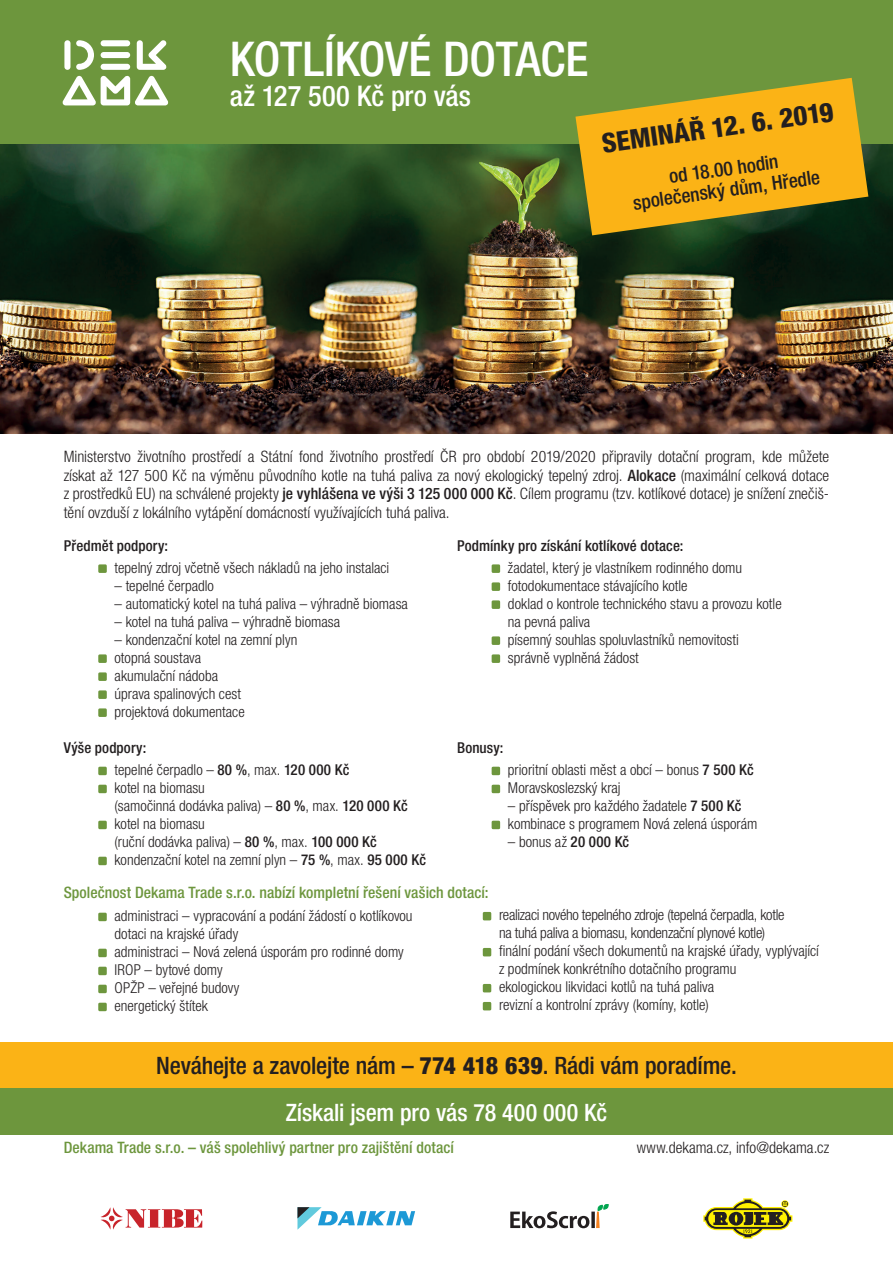
<style>
.page{position:relative;width:893px;height:1263px;background:#fff}
.page>*{position:absolute;margin:0;border:0;box-sizing:border-box;transform-origin:0 0}
.t1{font:500 condensed 48px "Helvetica Neue CE";letter-spacing:-.01em;color:#fff}
.t2{font:500 condensed 28.5px "Helvetica Neue CE";letter-spacing:.005em;color:#fff}
.t3{font:800 condensed 27px "Helvetica Neue CE";color:#231f20}
.t4{font:500 condensed 24px/46.7px "Helvetica Neue CE";letter-spacing:-.005em;color:#231f20;text-align:center}
.t5{font:500 condensed 19.5px/21px "Helvetica Neue CE";color:#231f20;text-align:center}
.t6{font:300 condensed 15.75px/18.8px "Helvetica Neue CE";color:#231f20;text-align:justify}
.t7{font:500 condensed 15.75px "Helvetica Neue CE";letter-spacing:.005em;color:#6d963d}
.t8{font:300 condensed 15px/18px "Helvetica Neue CE";color:#231f20}
.t9{font:500 condensed 15px/22.2px "Helvetica Neue CE";letter-spacing:.005em;color:#231f20}
.s1{font-weight:500}
.s2{font-weight:300}
.s3{font-weight:800}
.s4{color:#fff}
</style>
<div class="page">
<div style="left:0;top:0;width:893px;height:146px;background:#6d963d"></div>
<svg style="left:137px;top:40px;width:30px;height:30px"></svg>
<div style="left:101px;top:52px;width:29px;height:6px;background:#fff;border-radius:3px"></div>
<div style="left:101px;top:40px;width:29px;height:6px;background:#fff;border-radius:3px"></div>
<div style="left:101px;top:64px;width:29px;height:6px;background:#fff;border-radius:3px"></div>
<svg style="left:62px;top:76px;width:106px;height:29px"></svg>
<div style="left:64px;top:40px;width:6px;height:30px;background:#fff;border-radius:3px"></div>
<svg style="left:76px;top:40px;width:18px;height:30px"></svg>
<img style="left:0;top:145px;width:893px;height:289px">
<svg style="left:703px;top:1198px;width:89px;height:40px"></svg>
<svg style="left:510px;top:1204px;width:98px;height:24px"></svg>
<svg style="left:297px;top:1207px;width:118px;height:23px"></svg>
<svg style="left:101px;top:1207px;width:101px;height:22px"></svg>
<div style="left:98px;top:564px;width:9px;height:9px;background:#6d963d;border-radius:2px"></div>
<div style="left:98px;top:654px;width:9px;height:9px;background:#6d963d;border-radius:2px"></div>
<div style="left:98px;top:672px;width:9px;height:9px;background:#6d963d;border-radius:2px"></div>
<div style="left:98px;top:690px;width:9px;height:9px;background:#6d963d;border-radius:2px"></div>
<div style="left:98px;top:708px;width:9px;height:9px;background:#6d963d;border-radius:2px"></div>
<div style="left:98px;top:767px;width:9px;height:8px;background:#6d963d;border-radius:2px"></div>
<div style="left:98px;top:785px;width:9px;height:8px;background:#6d963d;border-radius:2px"></div>
<div style="left:98px;top:821px;width:9px;height:8px;background:#6d963d;border-radius:2px"></div>
<div style="left:98px;top:857px;width:9px;height:8px;background:#6d963d;border-radius:2px"></div>
<div style="left:492px;top:564px;width:8px;height:9px;background:#6d963d;border-radius:2px"></div>
<div style="left:492px;top:582px;width:8px;height:9px;background:#6d963d;border-radius:2px"></div>
<div style="left:492px;top:600px;width:8px;height:9px;background:#6d963d;border-radius:2px"></div>
<div style="left:492px;top:636px;width:8px;height:9px;background:#6d963d;border-radius:2px"></div>
<div style="left:492px;top:654px;width:8px;height:9px;background:#6d963d;border-radius:2px"></div>
<div style="left:492px;top:767px;width:8px;height:8px;background:#6d963d;border-radius:2px"></div>
<div style="left:492px;top:785px;width:8px;height:8px;background:#6d963d;border-radius:2px"></div>
<div style="left:492px;top:821px;width:8px;height:8px;background:#6d963d;border-radius:2px"></div>
<div style="left:98px;top:913px;width:9px;height:8px;background:#6d963d;border-radius:2px"></div>
<div style="left:98px;top:949px;width:9px;height:8px;background:#6d963d;border-radius:2px"></div>
<div style="left:98px;top:967px;width:9px;height:8px;background:#6d963d;border-radius:2px"></div>
<div style="left:98px;top:985px;width:9px;height:8px;background:#6d963d;border-radius:2px"></div>
<div style="left:98px;top:1003px;width:9px;height:8px;background:#6d963d;border-radius:2px"></div>
<div style="left:483px;top:912px;width:8px;height:8px;background:#6d963d;border-radius:2px"></div>
<div style="left:483px;top:948px;width:8px;height:8px;background:#6d963d;border-radius:2px"></div>
<div style="left:483px;top:984px;width:8px;height:8px;background:#6d963d;border-radius:2px"></div>
<div style="left:483px;top:1002px;width:8px;height:8px;background:#6d963d;border-radius:2px"></div>
<div style="left:0;top:1042px;width:893px;height:46px;background:#fbb316"></div>
<div style="left:0;top:1088px;width:893px;height:47px;background:#6d963d"></div>
<svg style="left:575px;top:78px;width:293px;height:157px;background:#c89e1c"></svg>
<h1 class="t1" style="left:230px;top:31px;width:360px">KOTLÍKOVÉ DOTACE</h1>
<h2 class="t2" style="left:230px;top:79px;width:243px">až 127 500 Kč pro vás</h2>
<h3 class="t3" style="left:600px;top:129px;width:235px;rotate:-8deg">SEMINÁŘ 12. 6. 2019</h3>
<h3 class="t5" style="left:629px;top:172px;width:190px;rotate:-8deg">od 18.00 hodin společenský dům, Hředle</h3>
<p class="t6" style="left:64px;top:447px;width:767px">Ministerstvo životního prostředí a Státní fond životního prostředí ČR pro období 2019/2020 připravily dotační program, kde můžete získat až 127 500 Kč na výměnu původního kotle na tuhá paliva za nový ekologický tepelný zdroj. <span class="s1">Alokace</span> (maximální celková dotace z prostředků EU) na schválené projekty <span class="s1">je vyhlášena ve výši 3 125 000 000 Kč</span>. Cílem programu (tzv. kotlíkové dotace) je snížení znečiš&shy;tění ovzduší z lokálního vytápění domácností využívajících tuhá paliva.</p>
<p class="t9" style="left:64px;top:534px;width:106px">Předmět podpory:</p>
<p class="t8" style="left:115px;top:559px;width:276px">tepelný zdroj včetně všech nákladů na jeho instalaci</p>
<p class="t8" style="left:115px;top:577px;width:101px">– tepelné čerpadlo</p>
<p class="t8" style="left:115px;top:595px;width:295px">– automatický kotel na tuhá paliva – výhradně biomasa</p>
<p class="t8" style="left:115px;top:613px;width:227px">– kotel na tuhá paliva – výhradně biomasa</p>
<p class="t8" style="left:115px;top:631px;width:184px">– kondenzační kotel na zemní plyn otopná soustava<br>akumulační nádoba<br>úprava spalinových cest projektová dokumentace</p>
<p class="t9" style="left:115px;top:737px;width:236px;text-indent:-51px">Výše podpory:<br><span class="s2">tepelné čerpadlo –</span> 80 %<span class="s2">, max.</span> 120 000 Kč</p>
<p class="t8" style="left:115px;top:779px;width:313px">kotel na biomasu<br>(samočinná dodávka paliva) – <span class="s1">80 %</span>, max. <span class="s1">120 000 Kč </span>kotel na biomasu<br>(ruční dodávka paliva) – <span class="s1">80 %</span>, max. <span class="s1">100 000 Kč </span>kondenzační kotel na zemní plyn – <span class="s1">75 %</span>, max. <span class="s1">95 000 Kč</span></p>
<p class="t9" style="left:457px;top:534px;width:228px">Podmínky pro získání kotlíkové dotace:</p>
<p class="t8" style="left:508px;top:559px;width:275px">žadatel, který je vlastníkem rodinného domu fotodokumentace stávajícího kotle<br>doklad o kontrole technického stavu a provozu kotle na pevná paliva<br>písemný souhlas spoluvlastníků nemovitosti správně vyplněná žádost</p>
<p class="t9" style="left:457px;top:737px;width:48px">Bonusy:</p>
<p class="t8" style="left:508px;top:761px;width:247px">prioritní oblasti měst a obcí – bonus <span class="s1">7 500 Kč<br></span>Moravskoslezský kraj</p>
<p class="t8" style="left:508px;top:797px;width:251px">– příspěvek pro každého žadatele <span class="s1">7 500 Kč </span>kombinace s programem Nová zelená úsporám</p>
<p class="t8" style="left:508px;top:833px;width:123px">– bonus až <span class="s1">20 000 Kč</span></p>
<p class="t7" style="left:64px;top:883px;width:426px">Společnost Dekama Trade s.r.o. nabízí kompletní řešení vašich dotací:</p>
<p class="t8" style="left:115px;top:907px;width:300px">administraci – vypracování a podání žádostí o kotlíkovou dotaci na krajské úřady<br>administraci – Nová zelená úsporám pro rodinné domy<br>IROP – bytové domy<br>OPŽP – veřejné budovy<br>energetický štítek</p>
<p class="t8" style="left:499px;top:906px;width:321px">realizaci nového tepelného zdroje (tepelná čerpadla, kotle<br>na tuhá paliva a biomasu, kondenzační plynové kotle)<br>finální podání všech dokumentů na krajské úřady, vyplývající z podmínek konkrétního dotačního programu<br>ekologickou likvidaci kotlů na tuhá paliva<br>revizní a kontrolní zprávy (komíny, kotle)</p>
<h3 class="t4" style="left:156px;top:1043px;width:582px">Neváhejte a zavolejte nám – <span class="s3">774 418 639</span>. Rádi vám poradíme.<br><span class="s4">Získali jsem pro vás 78 400 000 Kč</span></h3>
<p class="t7" style="left:64px;top:1138px;width:392px">Dekama Trade s.r.o. – váš spolehlivý partner pro zajištění dotací</p>
<p class="t6" style="left:637px;top:1138px;width:194px">www.dekama.cz, info@dekama.cz</p>
</div>
